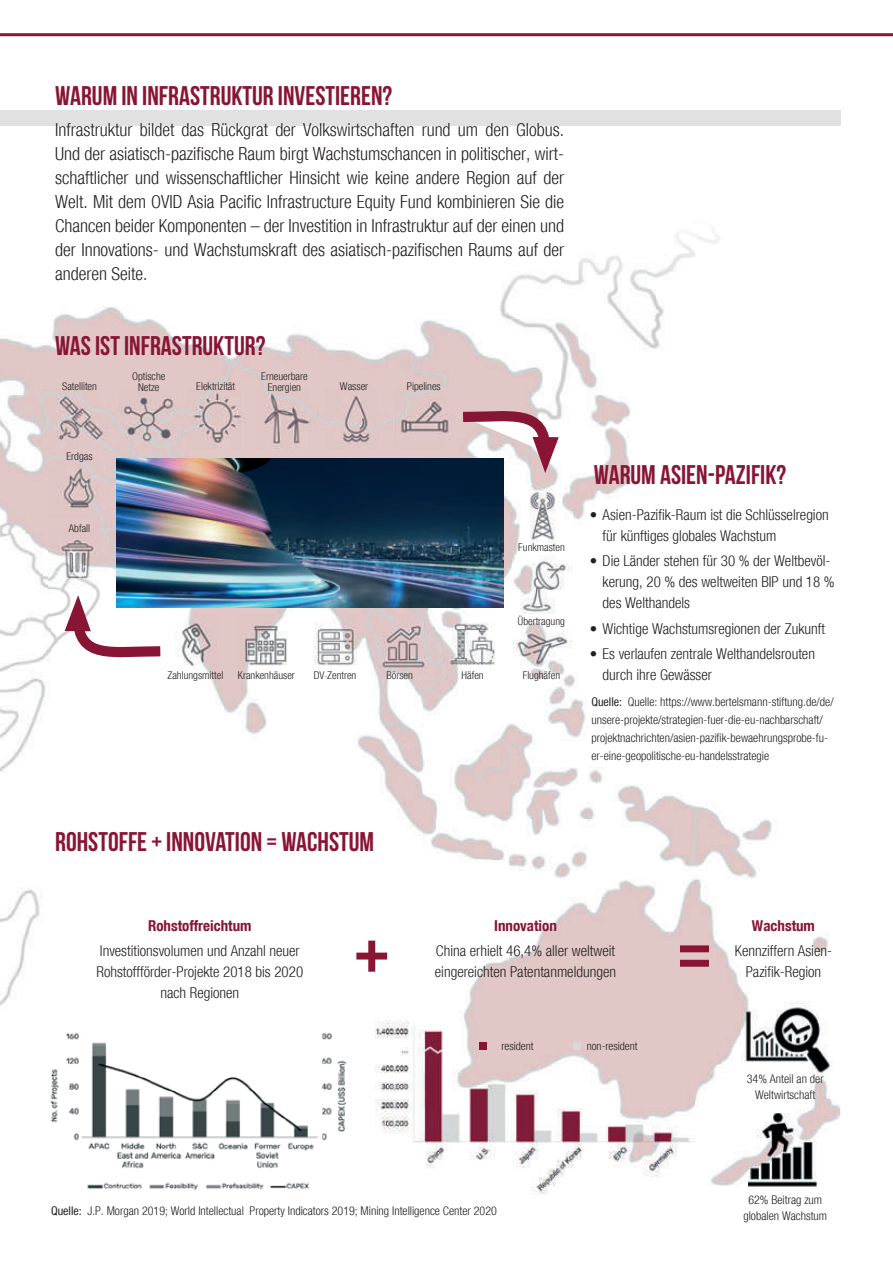
<style>
.page{position:relative;width:893px;height:1263px;background:#fff}
.page>*{position:absolute;margin:0;border:0;box-sizing:border-box;transform-origin:0 0}
.t1{font:700 88.8px "Bebas Neue";color:#881534}
.t2{font:27px "Bebas Neue";color:#881534}
.t3{font:18px/24px "Helvetica Neue LT 47 Light Cond";color:#231f20;text-align:justify}
.t4{font:15px/21px "Helvetica Neue LT 47 Light Cond";color:#231f20}
.t5{font:15px "Helvetica Neue LT 77 Bold Cond";color:#881534}
.t6{font:12px/18px "Helvetica Neue LT 47 Light Cond";color:#231f20;text-align:center}
.t7{font:11.4px "Helvetica Neue LT 47 Light Cond";color:#231f20}
.t8{font:10.8px/10.8px "Helvetica Neue LT 47 Light Cond";color:#231f20;text-align:center}
.s1{font-size:8.1px}
.s2{font-family:"Helvetica Neue LT 57";font-stretch:condensed}
</style>
<div class="page">
<img style="left:0;top:110px;width:840px;height:424px">
<img style="left:0;top:534px;width:51px;height:472px">
<img style="left:109px;top:534px;width:719px;height:531px">
<img style="left:51px;top:588px;width:49px;height:62px">
<img style="left:695px;top:1065px;width:145px;height:121px">
<img style="left:375px;top:1021px;width:320px;height:173px">
<hr style="left:0;top:33px;width:893px;height:3px;background:#881534">
<div style="left:479px;top:1042px;width:7px;height:8px;background:#881534"></div>
<div style="left:573px;top:1042px;width:8px;height:8px;background:#d8d9da"></div>
<img style="left:116px;top:458px;width:387px;height:150px">
<img style="left:49px;top:389px;width:60px;height:60px">
<img style="left:49px;top:459px;width:60px;height:59px">
<img style="left:49px;top:529px;width:60px;height:59px">
<img style="left:167px;top:614px;width:60px;height:60px">
<img style="left:118px;top:389px;width:60px;height:60px">
<img style="left:236px;top:614px;width:60px;height:60px">
<img style="left:187px;top:389px;width:60px;height:60px">
<img style="left:305px;top:614px;width:60px;height:60px">
<img style="left:256px;top:389px;width:60px;height:60px">
<img style="left:374px;top:614px;width:60px;height:60px">
<img style="left:326px;top:389px;width:59px;height:60px">
<img style="left:444px;top:614px;width:59px;height:60px">
<img style="left:395px;top:389px;width:60px;height:60px">
<img style="left:513px;top:556px;width:60px;height:118px">
<img style="left:513px;top:614px;width:60px;height:1px">
<img style="left:513px;top:485px;width:60px;height:60px">
<svg style="left:65px;top:595px;width:105px;height:66px"></svg>
<svg style="left:453px;top:407px;width:106px;height:66px"></svg>
<img style="left:50px;top:1023px;width:299px;height:168px">
<img style="left:742px;top:1001px;width:90px;height:75px">
<img style="left:748px;top:1113px;width:72px;height:77px">
<h2 class="t2" style="left:55px;top:81px;width:338px">WARUM IN INFRASTRUKTUR INVESTIEREN?</h2>
<p class="t3" style="left:55px;top:118px;width:510px">Infrastruktur bildet das Rückgrat der Volkswirtschaften rund um den Globus.<br>Und der asiatisch-pazifische Raum birgt Wachstumschancen in politischer, wirt&shy;schaftlicher und wissenschaftlicher Hinsicht wie keine andere Region auf der Welt. Mit dem OVID Asia Pacific Infrastructure Equity Fund kombinieren Sie die Chancen beider Komponenten – der Investition in Infrastruktur auf der einen und der Innovations- und Wachstumskraft des asiatisch-pazifischen Raums auf der anderen Seite.</p>
<h2 class="t2" style="left:55px;top:331px;width:212px">WAS IST INFRASTRUKTUR?</h2>
<p class="t8" style="left:62px;top:380px;width:36px">Satelliten</p>
<p class="t8" style="left:67px;top:450px;width:28px">Erdgas</p>
<p class="t8" style="left:69px;top:523px;width:23px">Abfall</p>
<p class="t8" style="left:132px;top:370px;width:35px">Optische<br>Netze</p>
<p class="t8" style="left:196px;top:381px;width:40px">Elektrizität</p>
<p class="t8" style="left:261px;top:371px;width:48px">Erneuerbare<br>Energien</p>
<p class="t8" style="left:340px;top:381px;width:30px">Wasser</p>
<p class="t8" style="left:407px;top:381px;width:35px">Pipelines</p>
<p class="t8" style="left:518px;top:542px;width:48px">Funkmasten</p>
<p class="t8" style="left:518px;top:615px;width:48px">Übertragung</p>
<p class="t8" style="left:167px;top:670px;width:57px">Zahlungsmittel</p>
<p class="t8" style="left:238px;top:670px;width:59px">Krankenhäuser</p>
<p class="t8" style="left:314px;top:670px;width:44px">DV<span class="s1">-</span>Zentren</p>
<p class="t8" style="left:386px;top:670px;width:28px">Börsen</p>
<p class="t8" style="left:462px;top:670px;width:24px">Häfen</p>
<p class="t8" style="left:523px;top:670px;width:39px">Flughäfen</p>
<h2 class="t2" style="left:594px;top:459px;width:194px">WARUM ASIEN-PAZIFIK?</h2>
<p class="t4" style="left:603px;top:504px;width:228px;text-indent:-13px">• Asien-Pazifik-Raum ist die Schlüsselregion für künftiges globales Wachstum</p>
<p class="t4" style="left:603px;top:550px;width:234px;text-indent:-13px">• Die Länder stehen für 30 % der Weltbevöl&shy;kerung, 20 % des weltweiten BIP und 18 % des Welthandels</p>
<p class="t4" style="left:590px;top:618px;width:237px">• Wichtige Wachstumsregionen der Zukunft</p>
<p class="t4" style="left:603px;top:643px;width:214px;text-indent:-13px">• Es verlaufen zentrale Welthandelsrouten durch ihre Gewässer</p>
<p class="t6" style="left:591px;top:693px;width:244px;text-align:left"><span class="s2">Quelle:</span> Quelle: https://www.bertelsmann-stiftung.de/de/ unsere-projekte/strategien-fuer-die-eu-nachbarschaft/ projektnachrichten/asien-pazifik-bewaehrungsprobe-fu&shy;er-eine-geopolitische-eu-handelsstrategie</p>
<h2 class="t2" style="left:55px;top:827px;width:320px">ROHSTOFFE + INNOVATION = WACHSTUM</h2>
<p class="t5" style="left:148px;top:917px;width:105px">Rohstoffreichtum</p>
<p class="t4" style="left:97px;top:941px;width:208px;text-align:center">Investitionsvolumen und Anzahl neuer<br>Rohstoffförder-Projekte 2018 bis 2020 nach Regionen</p>
<p class="t5" style="left:494px;top:917px;width:64px">Innovation</p>
<p class="t4" style="left:435px;top:941px;width:183px">China erhielt 46,4% aller weltweit eingereichten Patentanmeldungen</p>
<h1 class="t1" style="left:354px;top:908px;width:37px">+</h1>
<h1 class="t1" style="left:677px;top:908px;width:37px">=</h1>
<p class="t7" style="left:501px;top:1039px;width:34px">resident</p>
<p class="t7" style="left:587px;top:1039px;width:52px">non-resident</p>
<p class="t5" style="left:752px;top:917px;width:65px">Wachstum</p>
<p class="t4" style="left:735px;top:941px;width:99px;text-align:center">Kennziffern Asien-<br>Pazifik-Region</p>
<p class="t6" style="left:747px;top:1071px;width:78px;line-height:15.9px">34% Anteil an der<br>Weltwirtschaft</p>
<p class="t6" style="left:51px;top:1201px;width:447px"><span class="s2">Quelle:</span> J.P. Morgan 2019; World Intellectual Property Indicators 2019; Mining Intelligence Center 2020</p>
<p class="t6" style="left:743px;top:1192px;width:85px;line-height:15.9px">62% Beitrag zum globalen Wachstum</p>
</div>
